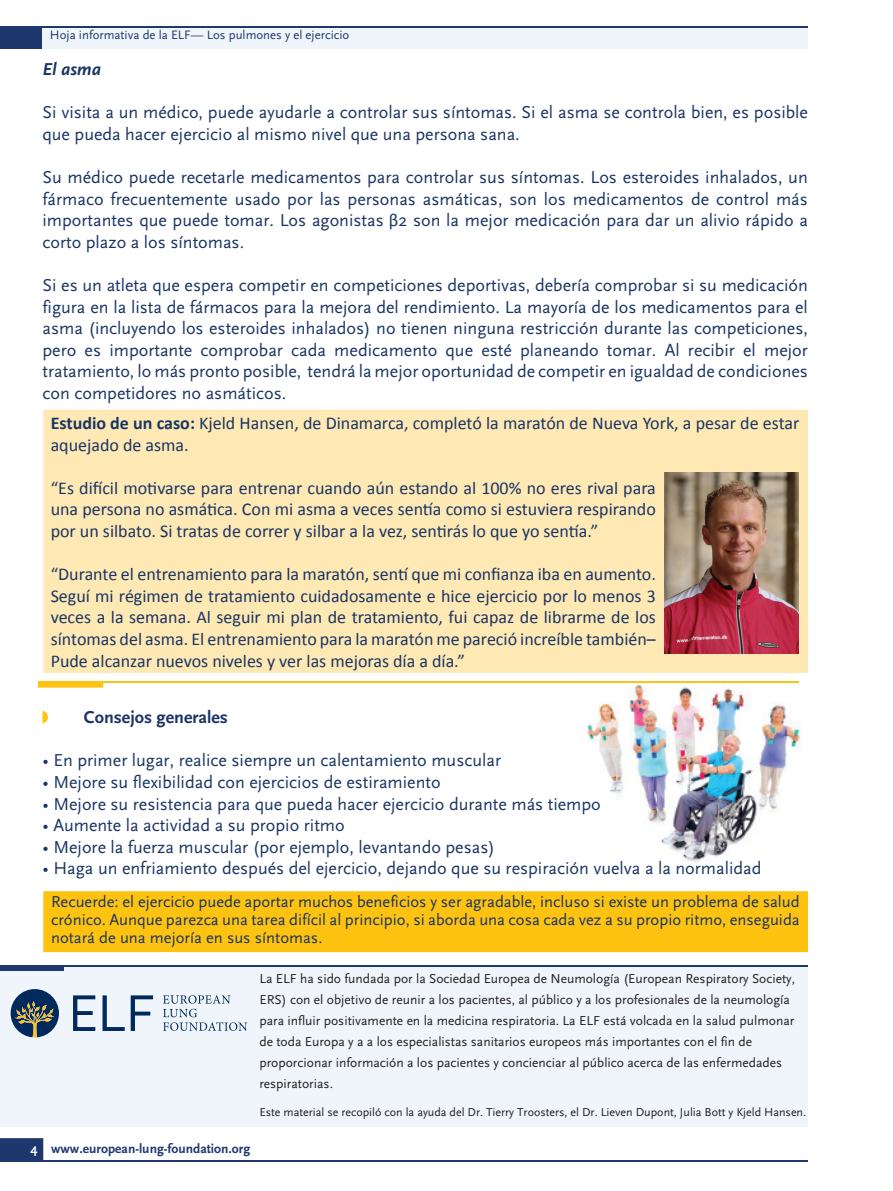
<style>
.page{position:relative;width:893px;height:1191px;background:#fff}
.page>*{position:absolute;margin:0;border:0;box-sizing:border-box;transform-origin:0 0}
.t1{font:18px/21.6px "Scala Sans";color:#1a3564;text-align:justify}
.t2{font:18px/21.6px "Calibri";color:#1a3564;text-align:justify}
.t3{font:700 18px "Scala Sans";color:#1a3564}
.t4{font:italic 700 18px "Scala Sans";color:#1a3564}
.t5{font:16.5px/18px "Scala Sans";color:#1a3564;text-align:justify}
.t6{font:13.5px/21px "Scala Sans";color:#231f20}
.t7{font:700 13.5px "Scala Sans";color:#1e376d}
.t8{font:12.75px "Scala Sans";color:#1e376d}
.t9{font:12px "Scala Sans";color:#231f20}
.s1{font-family:"Calibri"}
.s2{font-weight:700}
.s3{color:#fff}
</style>
<div class="page">
<div style="left:0;top:965px;width:808px;height:162px;background:#eff5fb"></div>
<hr style="left:0;top:26px;width:808px;height:2px;background:#1e376d">
<svg style="left:73px;top:995px;width:22px;height:36px"></svg>
<svg style="left:103px;top:995px;width:22px;height:36px"></svg>
<svg style="left:131px;top:995px;width:22px;height:36px"></svg>
<svg style="left:163px;top:995px;width:84px;height:35px"></svg>
<svg style="left:11px;top:989px;width:48px;height:48px"></svg>
<svg style="left:0;top:1138px;width:43px;height:22px"></svg>
<hr style="left:0;top:1160px;width:808px;height:2px;background:#1e376d">
<div style="left:0;top:27px;width:43px;height:22px;background:#1e376d"></div>
<hr style="left:0;top:965px;width:808px;height:1px;background:#1e376d">
<hr style="left:0;top:966px;width:64px;height:4px;background:#1e376d">
<div style="left:43px;top:28px;width:765px;height:21px;background:#eff5fb"></div>
<img style="left:578px;top:681px;width:222px;height:182px">
<div style="left:43px;top:891px;width:765px;height:61px;background:#fec210"></div>
<svg style="left:43px;top:711px;width:5px;height:12px"></svg>
<hr style="left:39px;top:682px;width:760px;height:1px;background:#fec210">
<svg style="left:38px;top:682px;width:65px;height:5px"></svg>
<div style="left:43px;top:410px;width:765px;height:263px;background:#fee8b4"></div>
<img style="left:664px;top:473px;width:135px;height:181px">
<p class="t8" style="left:50px;top:28px;width:301px">Hoja informativa de la ELF— Los pulmones y el ejercicio</p>
<p class="t4" style="left:43px;top:59px;width:60px">El asma</p>
<p class="t1" style="left:43px;top:102px;width:767px">Si visita a un médico, puede ayudarle a controlar sus síntomas. Si el asma se controla bien, es posible que pueda hacer ejercicio al mismo nivel que una persona sana.</p>
<p class="t1" style="left:43px;top:167px;width:767px">Su médico puede recetarle medicamentos para controlar sus síntomas. Los esteroides inhalados, un fármaco frecuentemente usado por las personas asmáticas, son los medicamentos de control más importantes que puede tomar. Los agonistas <span class="s1">β</span>2 son la mejor medicación para dar un alivio rápido a corto plazo a los síntomas.</p>
<p class="t1" style="left:43px;top:275px;width:767px">Si es un atleta que espera competir en competiciones deportivas, debería comprobar si su medicación figura en la lista de fármacos para la mejora del rendimiento. La mayoría de los medicamentos para el asma (incluyendo los esteroides inhalados) no tienen ninguna restricción durante las competiciones, pero es importante comprobar cada medicamento que esté planeando tomar. Al recibir el mejor tratamiento, lo más pronto posible, tendrá la mejor oportunidad de competir en igualdad de condiciones con competidores no asmáticos.</p>
<p class="t2" style="left:51px;top:412px;width:750px"><span class="s2">Estudio de un caso:</span> Kjeld Hansen, de Dinamarca, completó la maratón de Nueva York, a pesar de estar aquejado de asma.</p>
<p class="t2" style="left:51px;top:477px;width:607px">“Es difícil motivarse para entrenar cuando aún estando al 100% no eres rival para una persona no asmática. Con mi asma a veces sentía como si estuviera respirando por un silbato. Si tratas de correr y silbar a la vez, sentirás lo que yo sentía.”</p>
<p class="t2" style="left:51px;top:563px;width:607px">“Durante el entrenamiento para la maratón, sentí que mi confianza iba en aumento.<br>Seguí mi régimen de tratamiento cuidadosamente e hice ejercicio por lo menos 3 veces a la semana. Al seguir mi plan de tratamiento, fui capaz de librarme de los síntomas del asma. El entrenamiento para la maratón me pareció increíble también– Pude alcanzar nuevos niveles y ver las mejoras día a día.”</p>
<p class="t3" style="left:84px;top:707px;width:145px">Consejos generales</p>
<p class="t1" style="left:43px;top:750px;width:460px">• En primer lugar, realice siempre un calentamiento muscular</p>
<p class="t1" style="left:43px;top:771px;width:400px">• Mejore su flexibilidad con ejercicios de estiramiento</p>
<p class="t1" style="left:43px;top:793px;width:560px">• Mejore su resistencia para que pueda hacer ejercicio durante más tiempo</p>
<p class="t1" style="left:43px;top:815px;width:304px">• Aumente la actividad a su propio ritmo</p>
<p class="t1" style="left:43px;top:836px;width:454px">• Mejore la fuerza muscular (por ejemplo, levantando pesas)</p>
<p class="t1" style="left:43px;top:858px;width:720px">• Haga un enfriamiento después del ejercicio, dejando que su respiración vuelva a la normalidad</p>
<p class="t5" style="left:51px;top:892px;width:750px">Recuerde: el ejercicio puede aportar muchos beneficios y ser agradable, incluso si existe un problema de salud crónico. Aunque parezca una tarea difícil al principio, si aborda una cosa cada vez a su propio ritmo, enseguida notará de una mejoría en sus síntomas.</p>
<p class="t7" style="left:30px;top:1141px;width:221px"><span class="s3">4</span> www.european-lung-foundation.org</p>
<p class="t6" style="left:259px;top:968px;width:537px">La ELF ha sido fundada por la Sociedad Europea de Neumología (European Respiratory Society, ERS) con el objetivo de reunir a los pacientes, al público y a los profesionales de la neumología para influir positivamente en la medicina respiratoria. La ELF está volcada en la salud pulmonar de toda Europa y a a los especialistas sanitarios europeos más importantes con el fin de proporcionar información a los pacientes y concienciar al público acerca de las enfermedades respiratorias.</p>
<p class="t9" style="left:259px;top:1105px;width:548px">Este material se recopiló con la ayuda del Dr. Tierry Troosters, el Dr. Lieven Dupont, Julia Bott y Kjeld Hansen.</p>
</div>
